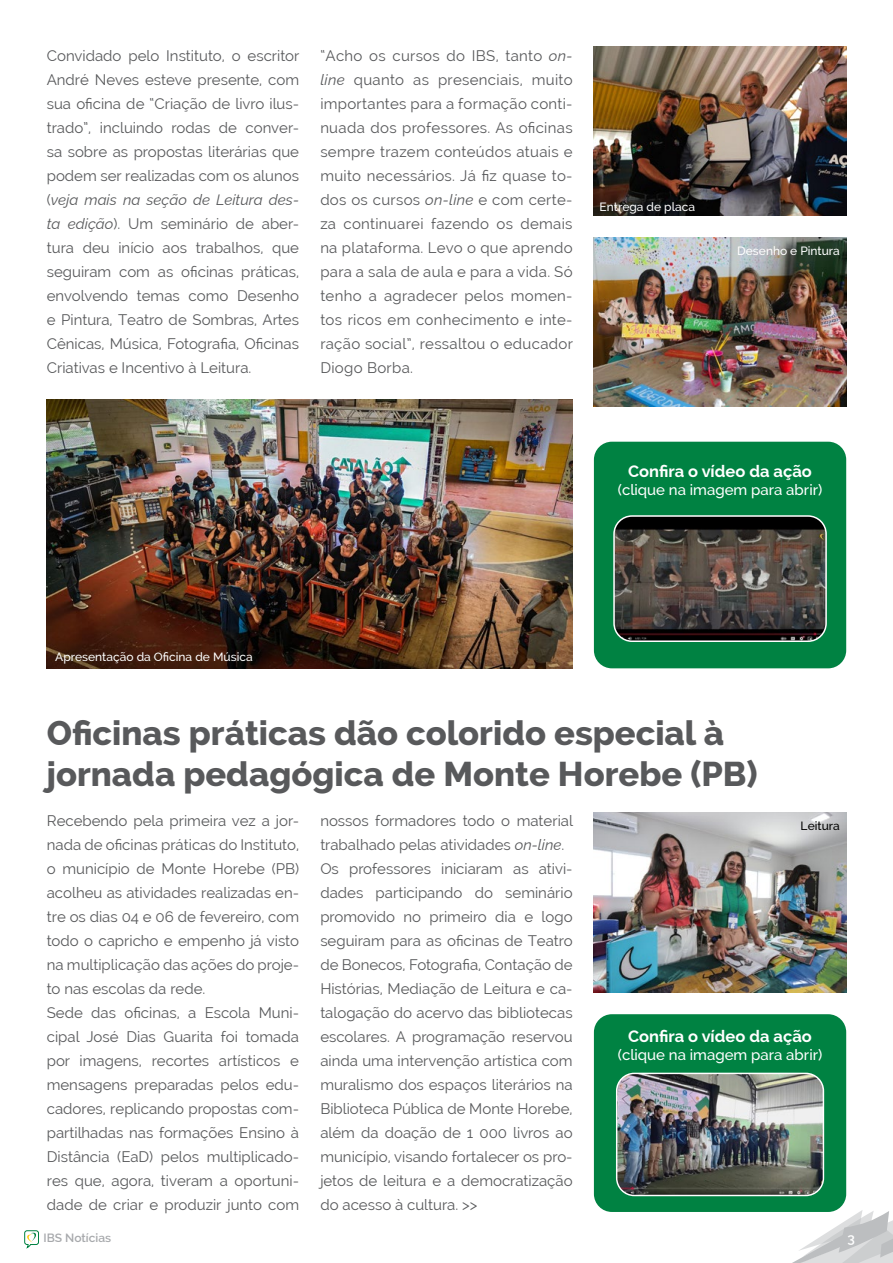
<style>
.page{position:relative;width:893px;height:1263px;background:#fff}
.page>*{position:absolute;margin:0;border:0;box-sizing:border-box;transform-origin:0 0}
.t1{font:800 34.5px/41.4px "Raleway";color:#58595b}
.t2{font:700 16.5px "Raleway";color:#fff}
.t3{font:15px/24px "Raleway";color:#58595b;text-align:justify}
.t4{font:500 15px "Raleway";color:#fff}
.t5{font:600 13.5px "Raleway";color:#fff}
.t6{font:500 12px "Raleway";color:#fff}
.t7{font:600 12px "Raleway";color:#a7a9ac}
.t8{font:500 12px "Raleway";color:#000}
.s1{font-style:italic}
</style>
<div class="page">
<svg style="left:792px;top:1210px;width:101px;height:53px"></svg>
<svg style="left:24px;top:1230px;width:15px;height:18px"></svg>
<div style="left:594px;top:442px;width:252px;height:226px;background:#008242;border-radius:18px"></div>
<img style="left:616px;top:518px;width:208px;height:123px">
<div style="left:613px;top:515px;width:214px;height:127px;border:2px solid #fff;border-radius:18px"></div>
<img style="left:47px;top:400px;width:526px;height:268px">
<img style="left:594px;top:47px;width:252px;height:169px">
<img style="left:594px;top:812px;width:252px;height:180px">
<img style="left:594px;top:238px;width:252px;height:169px">
<div style="left:594px;top:1014px;width:252px;height:198px;background:#008242;border-radius:18px"></div>
<img style="left:618px;top:1073px;width:205px;height:122px">
<div style="left:616px;top:1073px;width:208px;height:123px;border:1px solid #fff;border-radius:18px"></div>
<p class="t3" style="left:47px;top:44px;width:254px">Convidado pelo Instituto, o escritor André Neves esteve presente, com sua oficina de “Criação de livro ilus&shy;trado”, incluindo rodas de conver&shy;sa sobre as propostas literárias que podem ser realizadas com os alunos (<span class="s1">veja mais na seção de Leitura des&shy;ta edição</span>). Um seminário de aber&shy;tura deu início aos trabalhos, que seguiram com as oficinas práticas, envolvendo temas como Desenho e Pintura, Teatro de Sombras, Artes Cênicas, Música, Fotografia, Oficinas Criativas e Incentivo à Leitura.</p>
<p class="t3" style="left:320px;top:44px;width:254px">“Acho os cursos do IBS, tanto <span class="s1">on&shy;line</span> quanto as presenciais, muito importantes para a formação conti&shy;nuada dos professores. As oficinas sempre trazem conteúdos atuais e muito necessários. Já fiz quase to&shy;dos os cursos <span class="s1">on-line</span> e com certe&shy;za continuarei fazendo os demais na plataforma. Levo o que aprendo para a sala de aula e para a vida. Só tenho a agradecer pelos momen&shy;tos ricos em conhecimento e inte&shy;ração social”, ressaltou o educador Diogo Borba.</p>
<p class="t6" style="left:600px;top:200px;width:97px">Entrega de placa</p>
<p class="t6" style="left:737px;top:243px;width:104px">Desenho e Pintura</p>
<p class="t2" style="left:628px;top:462px;width:185px">Confira o vídeo da ação</p>
<p class="t4" style="left:618px;top:481px;width:206px">(clique na imagem para abrir)</p>
<p class="t6" style="left:55px;top:649px;width:199px">Apresentação da Oficina de Música</p>
<h1 class="t1" style="left:47px;top:712px;width:712px">Oficinas práticas dão colorido especial à jornada pedagógica de Monte Horebe (PB)</h1>
<p class="t3" style="left:47px;top:809px;width:254px;text-align:left">Recebendo pela primeira vez a jor&shy;nada de oficinas práticas do Instituto, o município de Monte Horebe (PB) acolheu as atividades realizadas en&shy;tre os dias 04 e 06 de fevereiro, com todo o capricho e empenho já visto na multiplicação das ações do proje&shy;to nas escolas da rede.<br>Sede das oficinas, a Escola Muni&shy;cipal José Dias Guarita foi tomada por imagens, recortes artísticos e mensagens preparadas pelos edu&shy;cadores, replicando propostas com&shy;partilhadas nas formações Ensino à Distância (EaD) pelos multiplicado&shy;res que, agora, tiveram a oportuni&shy;dade de criar e produzir junto com</p>
<p class="t3" style="left:320px;top:809px;width:254px;text-align:left">nossos formadores todo o material trabalhado pelas atividades <span class="s1">on-line</span>.<br>Os professores iniciaram as ativi&shy;dades participando do seminário promovido no primeiro dia e logo seguiram para as oficinas de Teatro de Bonecos, Fotografia, Contação de Histórias, Mediação de Leitura e ca&shy;talogação do acervo das bibliotecas escolares. A programação reservou ainda uma intervenção artística com muralismo dos espaços literários na Biblioteca Pública de Monte Horebe, além da doação de 1 000 livros ao município, visando fortalecer os pro&shy;jetos de leitura e a democratização do acesso à cultura. &gt;&gt;</p>
<p class="t8" style="left:801px;top:819px;width:41px">Leitura</p>
<p class="t2" style="left:628px;top:1027px;width:185px">Confira o vídeo da ação</p>
<p class="t4" style="left:618px;top:1046px;width:206px">(clique na imagem para abrir)</p>
<p class="t7" style="left:44px;top:1230px;width:69px">IBS Notícias</p>
<p class="t5" style="left:847px;top:1231px;width:9px">3</p>
</div>
